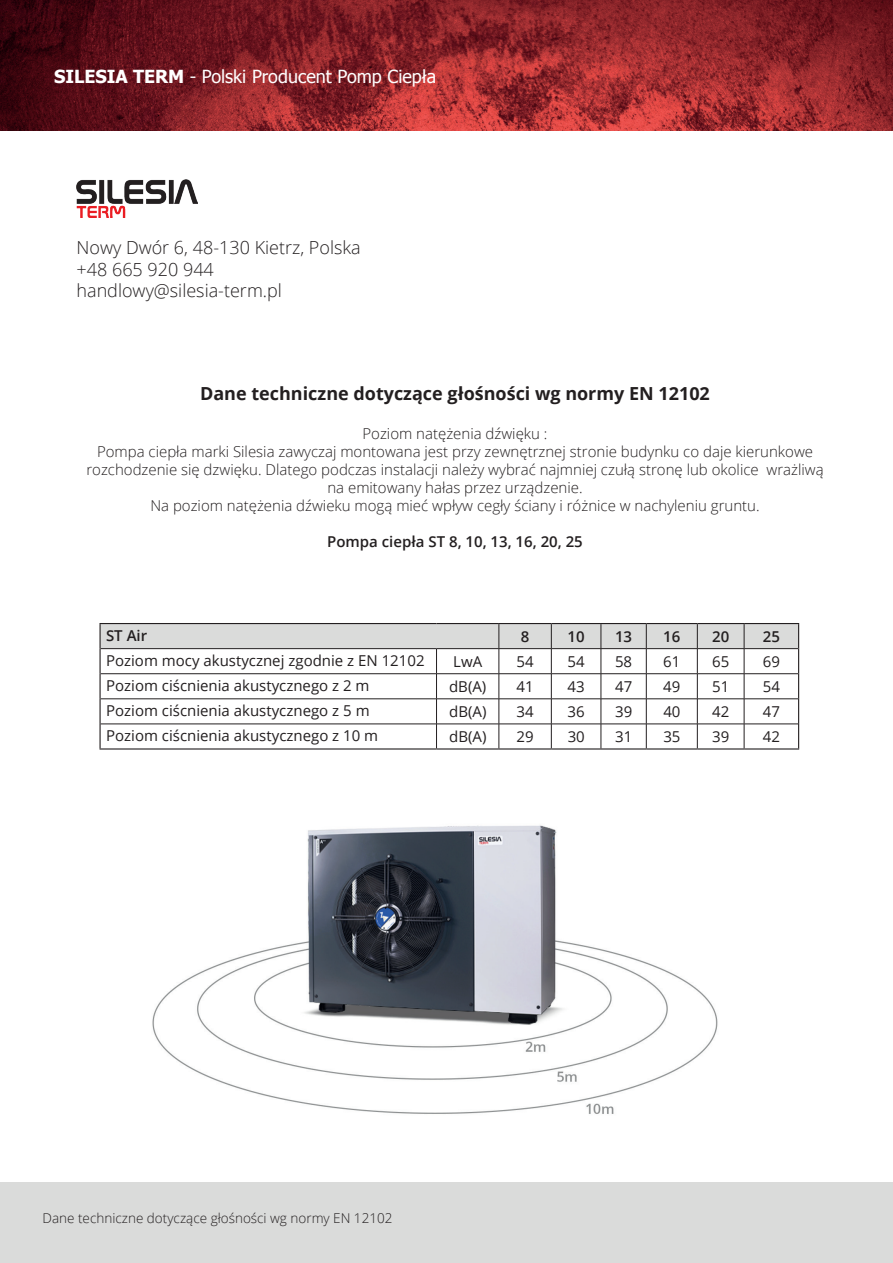
<style>
.page{position:relative;width:893px;height:1263px;background:#fff}
.page>*{position:absolute;margin:0;border:0;box-sizing:border-box;transform-origin:0 0}
.t1{font:300 18px/21.6px "Open Sans";color:#231f20}
.t2{font:700 18px "Open Sans";color:#231f20}
.t3{font:18px "Tahoma";color:#fff}
.t4{font:300 15px/18px "Open Sans";color:#231f20;text-align:center}
.t5{font:15px "Open Sans";color:#231f20}
.t6{font:600 15px "Open Sans";color:#231f20}
.t7{font:300 13.5px "Open Sans";color:#231f20}
.s1{font-weight:700}
</style>
<div class="page">
<img style="left:152px;top:825px;width:566px;height:289px">
<img style="left:0;top:0;width:893px;height:130px">
<div style="left:0;top:1182px;width:893px;height:81px;background:#dadbda"></div>
<img style="left:77px;top:180px;width:120px;height:37px">
<hr style="left:99px;top:623px;width:337px;height:1px;background:#231f20">
<hr style="left:99px;top:624px;width:2px;height:25px;background:#231f20">
<hr style="left:99px;top:649px;width:2px;height:25px;background:#231f20">
<hr style="left:99px;top:674px;width:2px;height:25px;background:#231f20">
<hr style="left:99px;top:699px;width:2px;height:25px;background:#231f20">
<hr style="left:99px;top:724px;width:2px;height:24px;background:#231f20">
<hr style="left:99px;top:748px;width:337px;height:1px;background:#231f20">
<hr style="left:436px;top:748px;width:63px;height:1px;background:#231f20">
<hr style="left:499px;top:748px;width:52px;height:1px;background:#231f20">
<hr style="left:551px;top:748px;width:50px;height:1px;background:#231f20">
<hr style="left:601px;top:748px;width:45px;height:1px;background:#231f20">
<hr style="left:646px;top:748px;width:51px;height:1px;background:#231f20">
<hr style="left:697px;top:748px;width:47px;height:1px;background:#231f20">
<hr style="left:744px;top:748px;width:55px;height:1px;background:#231f20">
<svg style="left:100px;top:623px;width:699px;height:125px"></svg>
<p class="t3" style="left:54px;top:64px;width:384px"><span class="s1">SILESIA TERM</span> - Polski Producent Pomp Ciepła</p>
<p class="t1" style="left:77px;top:236px;width:286px">Nowy Dwór 6, 48-130 Kietrz, Polska +48 665 920 944 handlowy@silesia-term.pl</p>
<p class="t2" style="left:200px;top:380px;width:511px">Dane techniczne dotyczące głośności wg normy EN 12102</p>
<p class="t4" style="left:86px;top:424px;width:739px">Poziom natężenia dźwięku :<br>Pompa ciepła marki Silesia zawyczaj montowana jest przy zewnętrznej stronie budynku co daje kierunkowe rozchodzenie się dzwięku. Dlatego podczas instalacji należy wybrać najmniej czułą stronę lub okolice wrażliwą na emitowany hałas przez urządzenie.<br>Na poziom natężenia dźwieku mogą mieć wpływ cegły ściany i różnice w nachyleniu gruntu.</p>
<p class="t6" style="left:327px;top:532px;width:257px">Pompa ciepła ST 8, 10, 13, 16, 20, 25</p>
<p class="t6" style="left:106px;top:625px;width:43px">ST Air</p>
<p class="t6" style="left:521px;top:626px;width:10px">8</p>
<p class="t6" style="left:568px;top:626px;width:19px">10</p>
<p class="t6" style="left:615px;top:626px;width:19px">13</p>
<p class="t6" style="left:663px;top:626px;width:19px">16</p>
<p class="t6" style="left:712px;top:626px;width:19px">20</p>
<p class="t6" style="left:763px;top:626px;width:19px">25</p>
<p class="t5" style="left:106px;top:650px;width:320px">Poziom mocy akustycznej zgodnie z EN 12102</p>
<p class="t5" style="left:453px;top:651px;width:30px">LwA</p>
<p class="t5" style="left:517px;top:651px;width:19px">54</p>
<p class="t5" style="left:568px;top:651px;width:19px">54</p>
<p class="t5" style="left:615px;top:651px;width:19px">58</p>
<p class="t5" style="left:663px;top:651px;width:19px">61</p>
<p class="t5" style="left:712px;top:651px;width:19px">65</p>
<p class="t5" style="left:763px;top:651px;width:19px">69</p>
<p class="t5" style="left:106px;top:675px;width:265px">Poziom ciścnienia akustycznego z 2 m</p>
<p class="t5" style="left:449px;top:676px;width:39px">dB(A)</p>
<p class="t5" style="left:517px;top:676px;width:19px">41</p>
<p class="t5" style="left:568px;top:676px;width:19px">43</p>
<p class="t5" style="left:615px;top:676px;width:19px">47</p>
<p class="t5" style="left:663px;top:676px;width:19px">49</p>
<p class="t5" style="left:712px;top:676px;width:19px">51</p>
<p class="t5" style="left:763px;top:676px;width:19px">54</p>
<p class="t5" style="left:106px;top:701px;width:265px">Poziom ciścnienia akustycznego z 5 m</p>
<p class="t5" style="left:449px;top:701px;width:39px">dB(A)</p>
<p class="t5" style="left:517px;top:701px;width:19px">34</p>
<p class="t5" style="left:568px;top:701px;width:19px">36</p>
<p class="t5" style="left:615px;top:701px;width:19px">39</p>
<p class="t5" style="left:663px;top:701px;width:19px">40</p>
<p class="t5" style="left:712px;top:701px;width:19px">42</p>
<p class="t5" style="left:763px;top:701px;width:19px">47</p>
<p class="t5" style="left:106px;top:726px;width:274px">Poziom ciścnienia akustycznego z 10 m</p>
<p class="t5" style="left:449px;top:726px;width:39px">dB(A)</p>
<p class="t5" style="left:517px;top:726px;width:19px">29</p>
<p class="t5" style="left:568px;top:726px;width:19px">30</p>
<p class="t5" style="left:615px;top:726px;width:19px">31</p>
<p class="t5" style="left:663px;top:726px;width:19px">35</p>
<p class="t5" style="left:712px;top:726px;width:19px">39</p>
<p class="t5" style="left:763px;top:726px;width:19px">42</p>
<p class="t7" style="left:43px;top:1209px;width:351px">Dane techniczne dotyczące głośności wg normy EN 12102</p>
</div>
